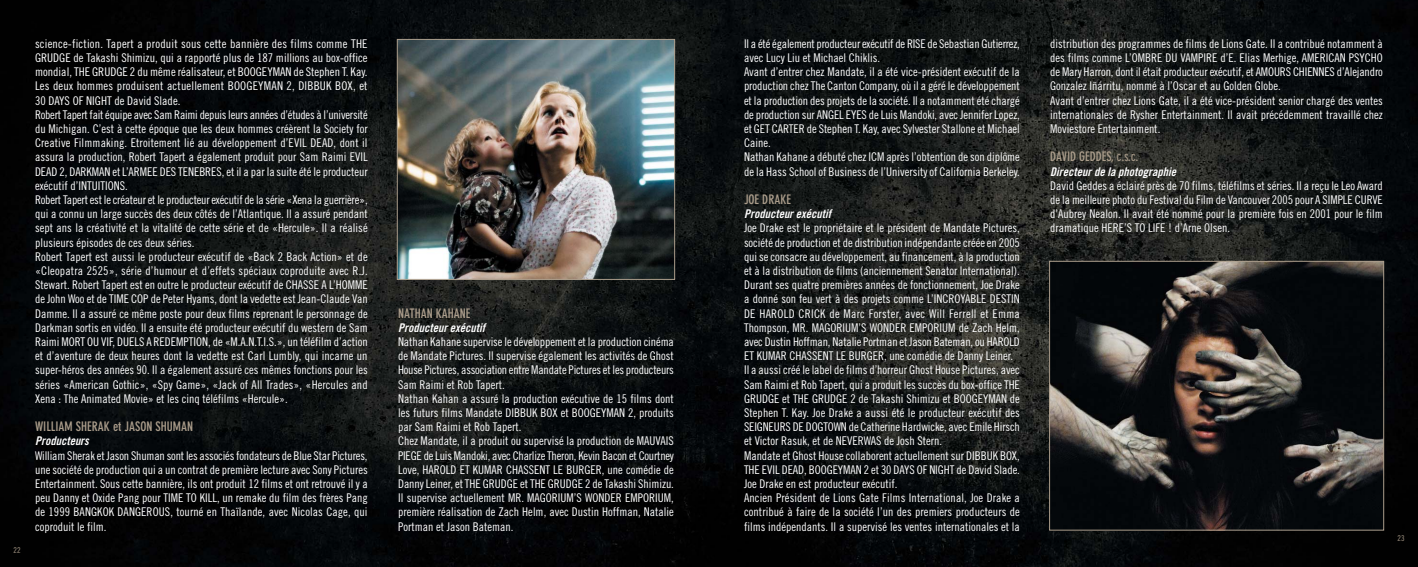
<style>
.page{position:relative;width:1418px;height:567px;background:#fff}
.page>*{position:absolute;margin:0;border:0;box-sizing:border-box;transform-origin:0 0}
.t1{font:700 condensed 13px "DIN Neuzeit Grotesk";color:#ab9d8b}
.t2{font:12px/14.2px "Trade Gothic Cond Eighteen";color:#fff}
.t3{font:12px "Trade Gothic Bold Cond Twenty Obl";color:#fff}
.t4{font:8px "Trade Gothic Cond Eighteen";color:#ab9d8b}
.s1{font-size:9.8px}
</style>
<div class="page">
<img style="left:0;top:1px;width:1417px;height:566px">
<img style="left:1051px;top:263px;width:330px;height:265px">
<div style="left:1049px;top:261px;width:334px;height:269px;border:1px solid #ab9d8b"></div>
<img style="left:399px;top:41px;width:274px;height:237px">
<div style="left:397px;top:39px;width:278px;height:241px;border:1px solid #ab9d8b"></div>
<p class="t4" style="left:13px;top:547px;width:9px">22</p>
<p class="t2" style="left:35px;top:37px;width:334px">science-fiction. Tapert a produit sous cette bannière des films comme THE GRUDGE de Takashi Shimizu, qui a rapporté plus de 187 millions au box-office mondial, THE GRUDGE 2 du même réalisateur, et BOOGEYMAN de Stephen T. Kay.<br>Les deux hommes produisent actuellement BOOGEYMAN 2, DIBBUK BOX, et 30 DAYS OF NIGHT de David Slade.<br>Robert Tapert fait équipe avec Sam Raimi depuis leurs années d’études à l’université du Michigan. C’est à cette époque que les deux hommes créèrent la Society for Creative Filmmaking. Etroitement lié au développement d’EVIL DEAD, dont il assura la production, Robert Tapert a également produit pour Sam Raimi EVIL DEAD 2, DARKMAN et L’ARMEE DES TENEBRES, et il a par la suite été le producteur exécutif d’INTUITIONS.<br>Robert Tapert est le créateur et le producteur exécutif de la série «Xena la guerrière», qui a connu un large succès des deux côtés de l’Atlantique. Il a assuré pendant sept ans la créativité et la vitalité de cette série et de «Hercule». Il a réalisé plusieurs épisodes de ces deux séries.<br>Robert Tapert est aussi le producteur exécutif de «Back 2 Back Action» et de «Cleopatra 2525», série d’humour et d’effets spéciaux coproduite avec R.J.<br>Stewart. Robert Tapert est en outre le producteur exécutif de CHASSE A L’HOMME de John Woo et de TIME COP de Peter Hyams, dont la vedette est Jean-Claude Van Damme. Il a assuré ce même poste pour deux films reprenant le personnage de Darkman sortis en vidéo. Il a ensuite été producteur exécutif du western de Sam Raimi MORT OU VIF, DUELS A REDEMPTION, de «M.A.N.T.I.S.», un téléfilm d’action et d’aventure de deux heures dont la vedette est Carl Lumbly, qui incarne un super-héros des années 90. Il a également assuré ces mêmes fonctions pour les séries «American Gothic», «Spy Game», «Jack of All Trades», «Hercules and Xena : The Animated Movie» et les cinq téléfilms «Hercule».</p>
<p class="t1" style="left:35px;top:422px;width:160px">WILLIAM SHERAK et JASON SHUMAN</p>
<p class="t3" style="left:35px;top:437px;width:55px">Producteurs</p>
<p class="t2" style="left:35px;top:449px;width:334px;text-align:justify">William Sherak et Jason Shuman sont les associés fondateurs de Blue Star Pictures, une société de production qui a un contrat de première lecture avec Sony Pictures Entertainment. Sous cette bannière, ils ont produit 12 films et ont retrouvé il y a peu Danny et Oxide Pang pour TIME TO KILL, un remake du film des frères Pang de 1999 BANGKOK DANGEROUS, tourné en Thaïlande, avec Nicolas Cage, qui coproduit le film.</p>
<p class="t1" style="left:398px;top:308px;width:74px">NATHAN KAHANE</p>
<p class="t3" style="left:398px;top:323px;width:89px">Producteur exécutif</p>
<p class="t2" style="left:398px;top:336px;width:277px">Nathan Kahane supervise le développement et la production cinéma de Mandate Pictures. Il supervise également les activités de Ghost House Pictures, association entre Mandate Pictures et les producteurs Sam Raimi et Rob Tapert.<br>Nathan Kahan a assuré la production exécutive de 15 films dont les futurs films Mandate DIBBUK BOX et BOOGEYMAN 2, produits par Sam Raimi et Rob Tapert.<br>Chez Mandate, il a produit ou supervisé la production de MAUVAIS PIEGE de Luis Mandoki, avec Charlize Theron, Kevin Bacon et Courtney Love, HAROLD ET KUMAR CHASSENT LE BURGER, une comédie de Danny Leiner, et THE GRUDGE et THE GRUDGE 2 de Takashi Shimizu.<br>Il supervise actuellement MR. MAGORIUM’S WONDER EMPORIUM, première réalisation de Zach Helm, avec Dustin Hoffman, Natalie Portman et Jason Bateman.</p>
<p class="t2" style="left:744px;top:37px;width:277px">Il a été également producteur exécutif de RISE de Sebastian Gutierrez, avec Lucy Liu et Michael Chiklis.<br>Avant d’entrer chez Mandate, il a été vice-président exécutif de la production chez The Canton Company, où il a géré le développement et la production des projets de la société. Il a notamment été chargé de production sur ANGEL EYES de Luis Mandoki, avec Jennifer Lopez, et GET CARTER de Stephen T. Kay, avec Sylvester Stallone et Michael Caine.<br>Nathan Kahane a débuté chez ICM après l’obtention de son diplôme de la Hass School of Business de l’University of California Berkeley.</p>
<p class="t1" style="left:744px;top:194px;width:48px">JOE DRAKE</p>
<p class="t3" style="left:744px;top:209px;width:89px">Producteur exécutif</p>
<p class="t2" style="left:744px;top:222px;width:277px">Joe Drake est le propriétaire et le président de Mandate Pictures, société de production et de distribution indépendante créée en 2005 qui se consacre au développement, au financement, à la production et à la distribution de films (anciennement Senator International).<br>Durant ses quatre premières années de fonctionnement, Joe Drake a donné son feu vert à des projets comme L’INCROYABLE DESTIN DE HAROLD CRICK de Marc Forster, avec Will Ferrell et Emma Thompson, MR. MAGORIUM’S WONDER EMPORIUM de Zach Helm, avec Dustin Hoffman, Natalie Portman et Jason Bateman, ou HAROLD ET KUMAR CHASSENT LE BURGER, une comédie de Danny Leiner.<br>Il a aussi créé le label de films d’horreur Ghost House Pictures, avec Sam Raimi et Rob Tapert, qui a produit les succès du box-office THE GRUDGE et THE GRUDGE 2 de Takashi Shimizu et BOOGEYMAN de Stephen T. Kay. Joe Drake a aussi été le producteur exécutif des SEIGNEURS DE DOGTOWN de Catherine Hardwicke, avec Emile Hirsch et Victor Rasuk, et de NEVERWAS de Josh Stern.<br>Mandate et Ghost House collaborent actuellement sur DIBBUK BOX, THE EVIL DEAD, BOOGEYMAN 2 et 30 DAYS OF NIGHT de David Slade.<br>Joe Drake en est producteur exécutif.<br>Ancien Président de Lions Gate Films International, Joe Drake a contribué à faire de la société l’un des premiers producteurs de films indépendants. Il a supervisé les ventes internationales et la</p>
<p class="t2" style="left:1050px;top:37px;width:334px">distribution des programmes de films de Lions Gate. Il a contribué notamment à des films comme L’OMBRE DU VAMPIRE d’E. Elias Merhige, AMERICAN PSYCHO de Mary Harron, dont il était producteur exécutif, et AMOURS CHIENNES d’Alejandro Gonzalez Iñárritu, nommé à l’Oscar et au Golden Globe.<br>Avant d’entrer chez Lions Gate, il a été vice-président senior chargé des ventes internationales de Rysher Entertainment. Il avait précédemment travaillé chez Moviestore Entertainment.</p>
<p class="t1" style="left:1050px;top:152px;width:90px">DAVID GEDDES, <span class="s1">C</span>.<span class="s1">S</span>.<span class="s1">C</span>.</p>
<p class="t3" style="left:1050px;top:167px;width:127px">Directeur de la photographie</p>
<p class="t2" style="left:1050px;top:179px;width:334px;text-align:justify">David Geddes a éclairé près de 70 films, téléfilms et séries. Il a reçu le Leo Award de la meilleure photo du Festival du Film de Vancouver 2005 pour A SIMPLE CURVE d’Aubrey Nealon. Il avait été nommé pour la première fois en 2001 pour le film dramatique HERE’S TO LIFE ! d’Arne Olsen.</p>
<p class="t4" style="left:1397px;top:535px;width:9px">23</p>
</div>
